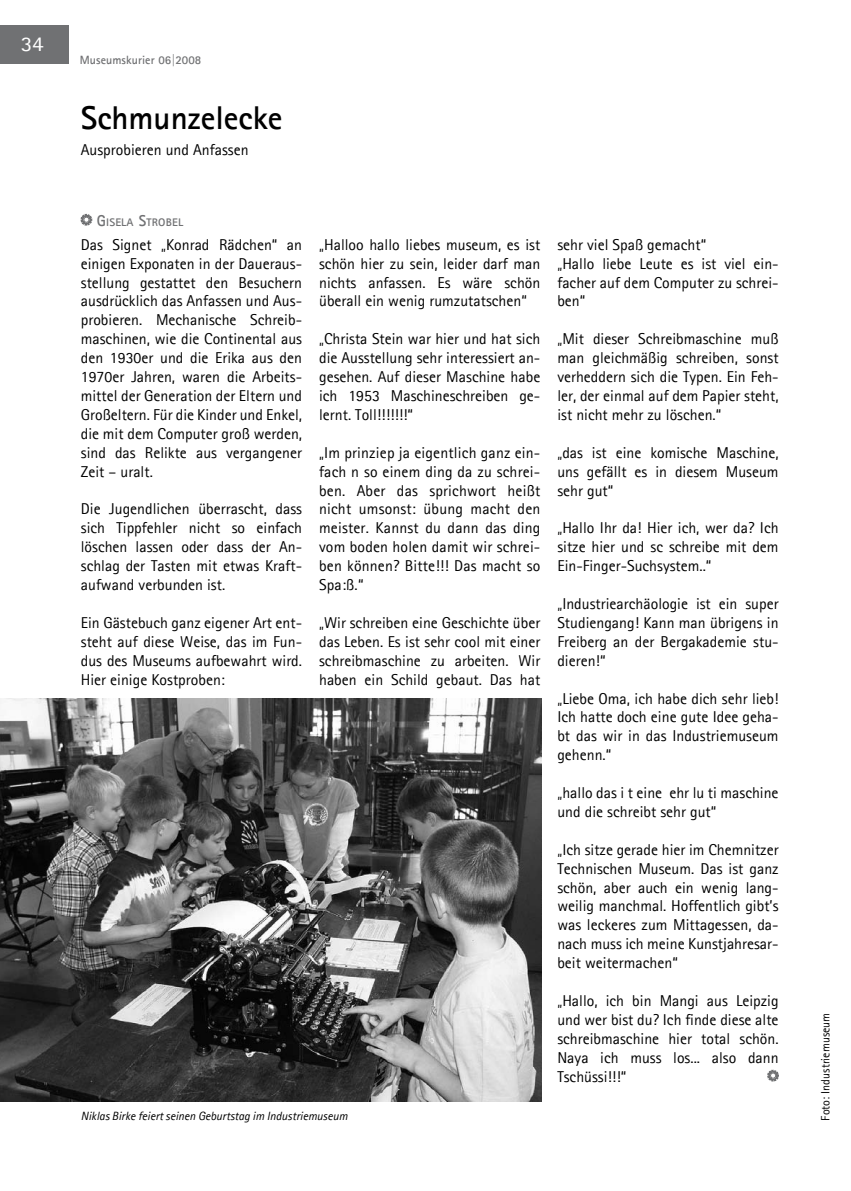
<style>
.page{position:relative;width:851px;height:1191px;background:#fff}
.page>*{position:absolute;margin:0;border:0;box-sizing:border-box;transform-origin:0 0}
.t1{font:700 33px "Agfa Rotis Sans Serif";color:#000}
.t2{font:21px "Agfa Rotis Sans Serif";color:#fff;scale:1.1 1}
.t3{font:15.75px/18.9px "Agfa Rotis Sans Serif";color:#000;text-align:justify}
.t4{font:italic 12px "Agfa Rotis Sans Serif";color:#000}
.t5{font:700 12px "Agfa Rotis Sans Serif";letter-spacing:.005em;color:#707173}
.t6{font:12px "Agfa Rotis Sans Serif";color:#000}
.t7{font:700 10.95px "Agfa Rotis Sans Serif";letter-spacing:.015em;color:#707173;scale:1.05 1}
.s1{font-size:15.75px}
</style>
<div class="page">
<div style="left:0;top:26px;width:68px;height:38px;background:#707173"></div>
<svg style="left:81px;top:214px;width:11px;height:11px"></svg>
<svg style="left:767px;top:1070px;width:11px;height:11px"></svg>
<img style="left:0;top:698px;width:541px;height:403px">
<h2 class="t2" style="left:21px;top:31px;width:22px">34</h2>
<p class="t5" style="left:80px;top:52px;width:123px">Museumskurier 06|2008</p>
<h1 class="t1" style="left:81px;top:97px;width:203px">Schmunzelecke</h1>
<p class="t3" style="left:81px;top:140px;width:169px">Ausprobieren und Anfassen</p>
<p class="t7" style="left:97px;top:215px;width:84px"><span class="s1">G</span>ISELA <span class="s1">S</span>TROBEL</p>
<p class="t3" style="left:81px;top:235px;width:223px">Das Signet „Konrad Rädchen“ an einigen Exponaten in der Daueraus&shy;stellung gestattet den Besuchern ausdrücklich das Anfassen und Aus&shy;probieren. Mechanische Schreib&shy;maschinen, wie die Continental aus den 1930er und die Erika aus den 1970er Jahren, waren die Arbeits&shy;mittel der Generation der Eltern und Großeltern. Für die Kinder und Enkel, die mit dem Computer groß werden, sind das Relikte aus vergangener Zeit – uralt.</p>
<p class="t3" style="left:81px;top:499px;width:223px">Die Jugendlichen überrascht, dass sich Tippfehler nicht so einfach löschen lassen oder dass der An&shy;schlag der Tasten mit etwas Kraft&shy;aufwand verbunden ist.</p>
<p class="t3" style="left:81px;top:613px;width:223px">Ein Gästebuch ganz eigener Art ent&shy;steht auf diese Weise, das im Fun&shy;dus des Museums aufbewahrt wird.<br>Hier einige Kostproben:</p>
<p class="t3" style="left:319px;top:235px;width:223px">„Halloo hallo liebes museum, es ist schön hier zu sein, leider darf man nichts anfassen. Es wäre schön überall ein wenig rumzutatschen“</p>
<p class="t3" style="left:319px;top:329px;width:223px">„Christa Stein war hier und hat sich die Ausstellung sehr interessiert an&shy;gesehen. Auf dieser Maschine habe ich 1953 Maschineschreiben ge&shy;lernt. Toll!!!!!!!“</p>
<p class="t3" style="left:319px;top:443px;width:223px">„Im prinziep ja eigentlich ganz ein&shy;fach n so einem ding da zu schrei&shy;ben. Aber das sprichwort heißt nicht umsonst: übung macht den meister. Kannst du dann das ding vom boden holen damit wir schrei&shy;ben können? Bitte!!! Das macht so Spa:ß.“</p>
<p class="t3" style="left:319px;top:613px;width:223px">„Wir schreiben eine Geschichte über das Leben. Es ist sehr cool mit einer schreibmaschine zu arbeiten. Wir haben ein Schild gebaut. Das hat</p>
<p class="t4" style="left:81px;top:1108px;width:268px">Niklas Birke feiert seinen Geburtstag im Industriemuseum</p>
<p class="t3" style="left:557px;top:235px;width:223px;text-align:left">sehr viel Spaß gemacht“<br>„Hallo liebe Leute es ist viel ein&shy;facher auf dem Computer zu schrei&shy;ben“</p>
<p class="t3" style="left:557px;top:329px;width:223px">„Mit dieser Schreibmaschine muß man gleichmäßig schreiben, sonst verheddern sich die Typen. Ein Feh&shy;ler, der einmal auf dem Papier steht, ist nicht mehr zu löschen.“</p>
<p class="t3" style="left:557px;top:443px;width:223px">„das ist eine komische Maschine, uns gefällt es in diesem Museum sehr gut“</p>
<p class="t3" style="left:557px;top:518px;width:223px">„Hallo Ihr da! Hier ich, wer da? Ich sitze hier und sc schreibe mit dem Ein-Finger-Suchsystem..“</p>
<p class="t3" style="left:557px;top:594px;width:223px">„Industriearchäologie ist ein super Studiengang! Kann man übrigens in Freiberg an der Bergakademie stu&shy;dieren!“</p>
<p class="t3" style="left:557px;top:688px;width:223px">„Liebe Oma, ich habe dich sehr lieb!<br>Ich hatte doch eine gute Idee geha&shy;bt das wir in das Industriemuseum gehenn.“</p>
<p class="t3" style="left:557px;top:783px;width:223px">„hallo das i t eine ehr lu ti maschine und die schreibt sehr gut“</p>
<p class="t3" style="left:557px;top:839px;width:223px">„Ich sitze gerade hier im Chemnitzer Technischen Museum. Das ist ganz schön, aber auch ein wenig lang&shy;weilig manchmal. Hoffentlich gibt’s was leckeres zum Mittagessen, da&shy;nach muss ich meine Kunstjahresar&shy;beit weitermachen“</p>
<p class="t3" style="left:557px;top:991px;width:223px">„Hallo, ich bin Mangi aus Leipzig und wer bist du? Ich finde diese alte schreibmaschine hier total schön.<br>Naya ich muss los... also dann Tschüssi!!!“</p>
<p class="t6" style="left:818px;top:1120px;width:109px;rotate:-90deg">Foto: Industriemuseum</p>
</div>
